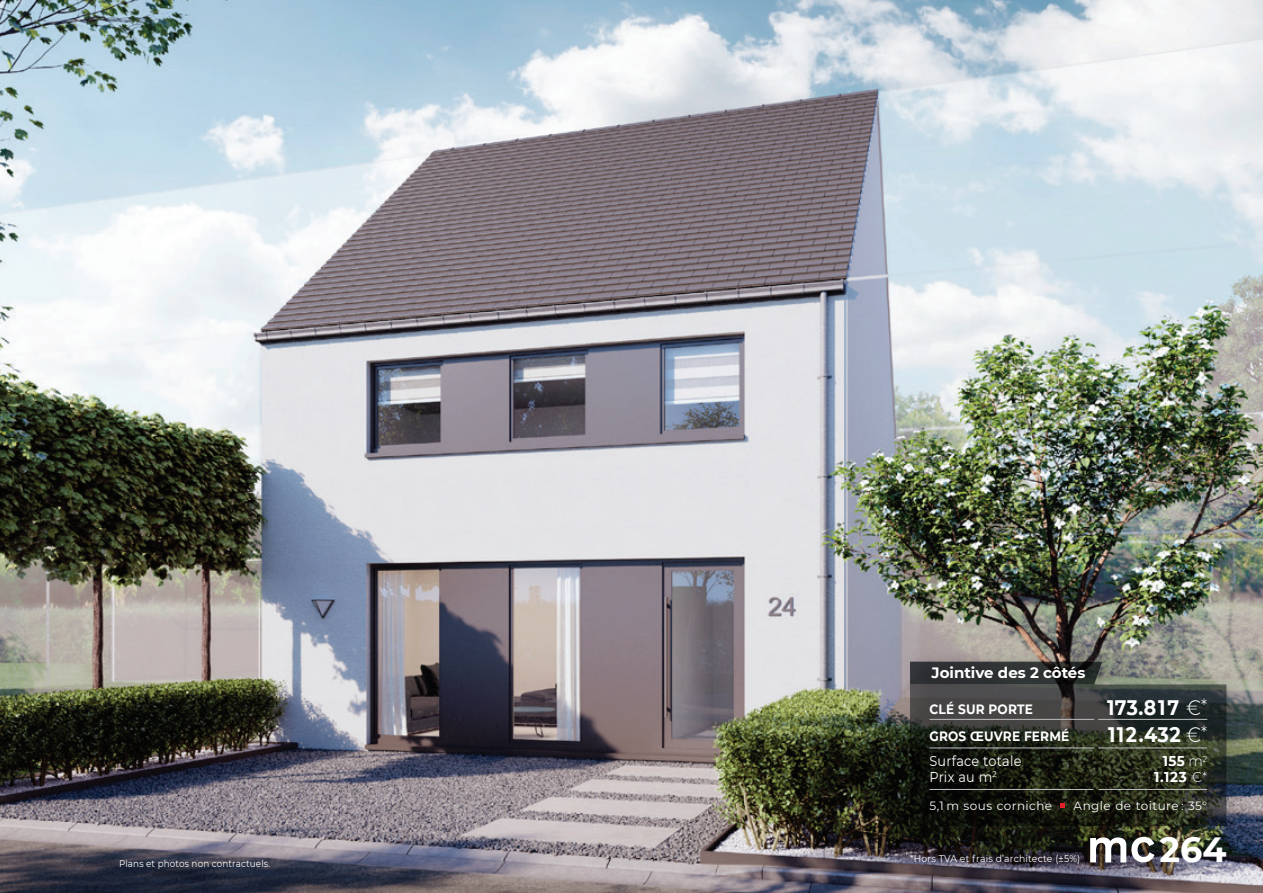
<style>
.page{position:relative;width:1263px;height:893px;background:#fff}
.page>*{position:absolute;margin:0;border:0;box-sizing:border-box;transform-origin:0 0}
.t1{font:700 34.95px "Montserrat";color:#fff}
.t2{font:700 21px/27px "Montserrat";letter-spacing:.05em;color:#fff;scale:.9 1}
.t3{font:700 15px "Montserrat";color:#fff}
.t4{font:14.25px/15.9px "Montserrat";letter-spacing:.02em;color:#fff;scale:.9 1}
.t5{font:700 14.25px/15.9px "Montserrat";letter-spacing:.035em;color:#fff;text-align:center;scale:.95 1}
.t6{font:700 13.5px/27px "Montserrat";letter-spacing:.015em;color:#fff;scale:.9 1}
.t7{font:12px "Montserrat";letter-spacing:.035em;color:#fff}
.t8{font:9.75px "Montserrat";letter-spacing:.015em;color:#fff;scale:.95 1}
.t9{font:9.75px "Montserrat";letter-spacing:.015em;color:#fff;scale:.9 1}
.s1{font-weight:300}
.s2{font-weight:300;font-size:18px}
</style>
<div class="page">
<img style="left:0;top:0;width:1263px;height:893px">
<img style="left:0;top:91px;width:101px;height:735px">
<svg style="left:1090px;top:841px;width:64px;height:21px"></svg>
<div style="left:904px;top:670px;width:345px;height:171px;background:#231f20;opacity:.16"></div>
<div style="left:904px;top:647px;width:220px;height:52px;background:#231f20;opacity:.23"></div>
<svg style="left:910px;top:662px;width:316px;height:164px;background:#2f322b"></svg>
<p class="t9" style="left:119px;top:859px;width:169px">Plans et photos non contractuels.</p>
<p class="t3" style="left:932px;top:664px;width:155px">Jointive des 2 côtés</p>
<p class="t6" style="left:929px;top:696px;width:157px">CLÉ SUR PORTE<br>GROS ŒUVRE FERMÉ</p>
<p class="t4" style="left:929px;top:754px;width:104px">Surface totale<br>Prix au m<sup>2</sup></p>
<h2 class="t2" style="left:1107px;top:695px;width:113px">173.817 <span class="s1">€</span><span class="s2">*<br></span>112.432 <span class="s1">€</span><span class="s2">*</span></h2>
<p class="t5" style="left:1154px;top:753px;width:57px">155 <span class="s1">m</span><sup>2<br></sup>1.123 <span class="s1">€*</span></p>
<p class="t7" style="left:929px;top:797px;width:124px">5,1 m sous corniche</p>
<p class="t7" style="left:1073px;top:797px;width:135px">Angle de toiture : 35°</p>
<p class="t8" style="left:910px;top:855px;width:181px">*Hors TVA et frais d’architecte (±5%)</p>
<h1 class="t1" style="left:1159px;top:825px;width:68px">264</h1>
</div>
